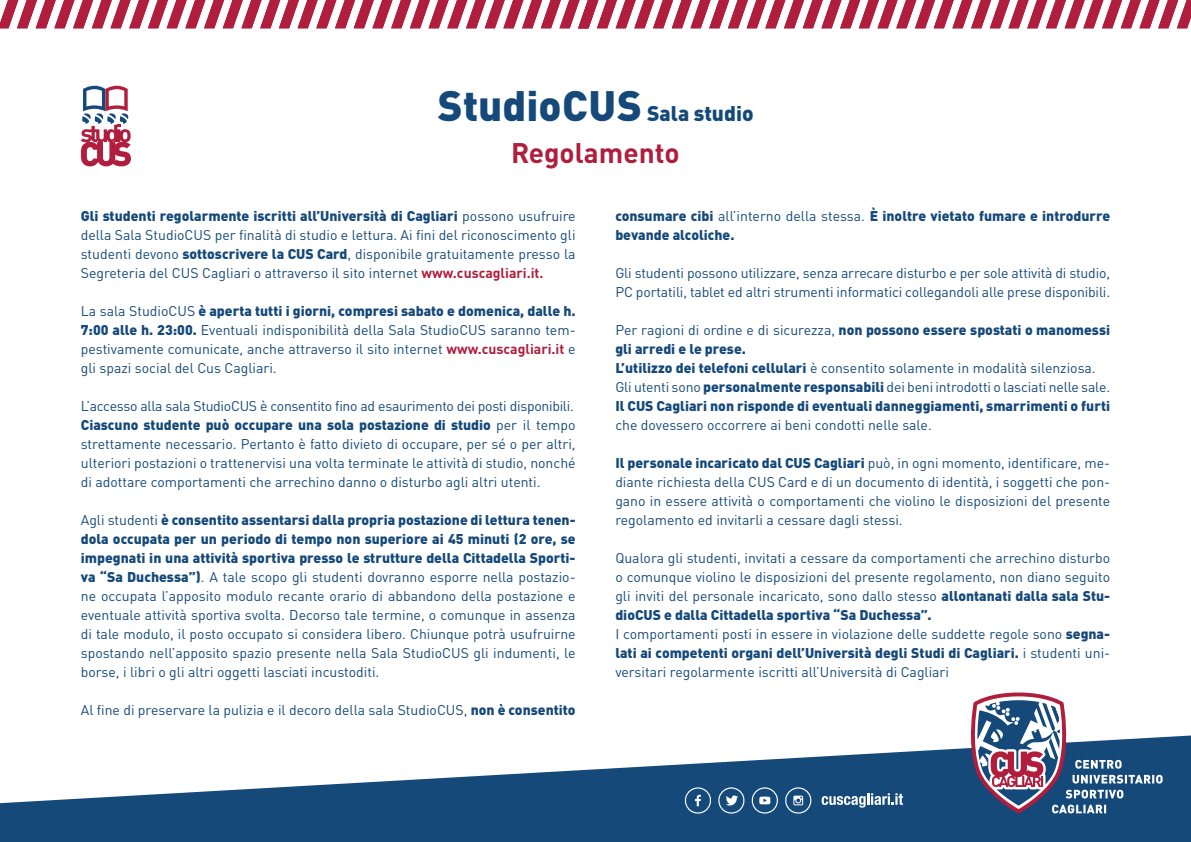
<style>
.page{position:relative;width:1191px;height:842px;background:#fff}
.page>*{position:absolute;margin:0;border:0;box-sizing:border-box;transform-origin:0 0}
.t1{font:700 28px "DIN Pro";color:#b01d3d}
.t2{font:900 21px "DIN Pro";color:#15497a}
.t3{font:14px/19px "DIN Pro";color:#15497a;text-align:justify}
.t4{font:900 14px/19px "DIN Pro";color:#15497a}
.s1{font-size:42px}
.s2{font-weight:900}
.s3{font-weight:700;color:#b01d3d}
.s4{font-weight:400}
</style>
<div class="page">
<svg style="left:0;top:0;width:1191px;height:28px"></svg>
<svg style="left:0;top:735px;width:1191px;height:107px;fill:#15497a"></svg>
<svg style="left:821px;top:793px;width:82px;height:15px"></svg>
<svg style="left:683px;top:787px;width:129px;height:27px;background:#3e6991"></svg>
<svg style="left:966px;top:692px;width:196px;height:122px"></svg>
<svg style="left:81px;top:86px;width:50px;height:80px"></svg>
<h2 class="t2" style="left:438px;top:95px;width:317px"><span class="s1">StudioCUS</span> Sala studio</h2>
<h1 class="t1" style="left:511px;top:129px;width:170px">Regolamento</h1>
<p class="t3" style="left:81px;top:205px;width:496px"><span class="s2">Gli studenti regolarmente iscritti all’Università di Cagliari</span> possono usufruire della Sala StudioCUS per finalità di studio e lettura. Ai fini del riconoscimento gli studenti devono <span class="s2">sottoscrivere la CUS Card</span>, disponibile gratuitamente presso la Segreteria del CUS Cagliari o attraverso il sito internet <span class="s3">www.cuscagliari.it.</span></p>
<p class="t3" style="left:81px;top:300px;width:496px">La sala StudioCUS <span class="s2">è aperta tutti i giorni, compresi sabato e domenica, dalle h.<br>7:00 alle h. 23:00.</span> Eventuali indisponibilità della Sala StudioCUS saranno tem&shy;pestivamente comunicate, anche attraverso il sito internet <span class="s3">www.cuscagliari.it</span> e gli spazi social del Cus Cagliari.</p>
<p class="t3" style="left:81px;top:395px;width:496px;text-align:left">L’accesso alla sala StudioCUS è consentito fino ad esaurimento dei posti disponibili.<br><span class="s2">Ciascuno studente può occupare una sola postazione di studio</span> per il tempo strettamente necessario. Pertanto è fatto divieto di occupare, per sé o per altri, ulteriori postazioni o trattenervisi una volta terminate le attività di studio, nonché di adottare comportamenti che arrechino danno o disturbo agli altri utenti.</p>
<p class="t3" style="left:81px;top:509px;width:496px">Agli studenti <span class="s2">è consentito assentarsi dalla propria postazione di lettura tenen&shy;dola occupata per un periodo di tempo non superiore ai 45 minuti (2 ore, se impegnati in una attività sportiva presso le strutture della Cittadella Sporti&shy;va “Sa Duchessa”)</span>. A tale scopo gli studenti dovranno esporre nella postazio&shy;ne occupata l’apposito modulo recante orario di abbandono della postazione e eventuale attività sportiva svolta. Decorso tale termine, o comunque in assenza di tale modulo, il posto occupato si considera libero. Chiunque potrà usufruirne spostando nell’apposito spazio presente nella Sala StudioCUS gli indumenti, le borse, i libri o gli altri oggetti lasciati incustoditi.</p>
<p class="t3" style="left:81px;top:699px;width:496px">Al fine di preservare la pulizia e il decoro della sala StudioCUS, <span class="s2">non è consentito</span></p>
<p class="t4" style="left:615px;top:205px;width:496px">consumare cibi <span class="s4">all’interno della stessa.</span> È inoltre vietato fumare e introdurre bevande alcoliche.</p>
<p class="t3" style="left:615px;top:262px;width:496px">Gli studenti possono utilizzare, senza arrecare disturbo e per sole attività di studio,<br>PC portatili, tablet ed altri strumenti informatici collegandoli alle prese disponibili.</p>
<p class="t4" style="left:615px;top:319px;width:496px"><span class="s4">Per ragioni di ordine e di sicurezza,</span> non possono essere spostati o manomessi gli arredi e le prese.<br>L’utilizzo dei telefoni cellulari <span class="s4">è consentito solamente in modalità silenziosa.<br>Gli utenti sono</span> personalmente responsabili <span class="s4">dei beni introdotti o lasciati nelle sale.<br></span>Il CUS Cagliari non risponde di eventuali danneggiamenti, smarrimenti o furti</p>
<p class="t3" style="left:615px;top:414px;width:318px">che dovessero occorrere ai beni condotti nelle sale.</p>
<p class="t3" style="left:615px;top:452px;width:496px"><span class="s2">Il personale incaricato dal CUS Cagliari</span> può, in ogni momento, identificare, me&shy;diante richiesta della CUS Card e di un documento di identità, i soggetti che pon&shy;gano in essere attività o comportamenti che violino le disposizioni del presente regolamento ed invitarli a cessare dagli stessi.</p>
<p class="t3" style="left:615px;top:547px;width:496px;text-align:left">Qualora gli studenti, invitati a cessare da comportamenti che arrechino disturbo o comunque violino le disposizioni del presente regolamento, non diano seguito gli inviti del personale incaricato, sono dallo stesso <span class="s2">allontanati dalla sala Stu&shy;dioCUS e dalla Cittadella sportiva “Sa Duchessa”.<br></span>I comportamenti posti in essere in violazione delle suddette regole sono <span class="s2">segna&shy;lati ai competenti organi dell’Università degli Studi di Cagliari.</span> i studenti uni&shy;versitari regolarmente iscritti all’Università di Cagliari</p>
</div>
